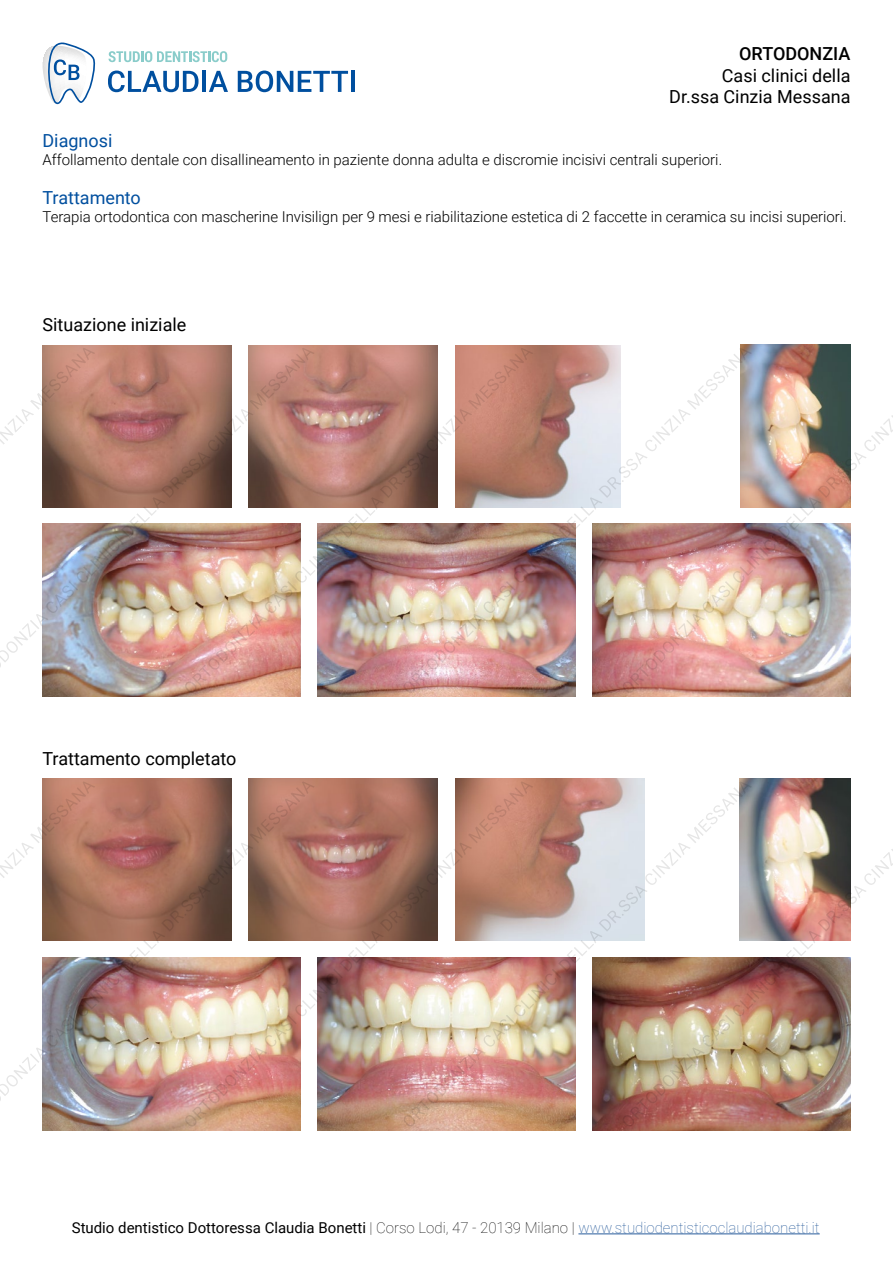
<style>
.page{position:relative;width:893px;height:1263px;background:#fff}
.page>*{position:absolute;margin:0;border:0;box-sizing:border-box;transform-origin:0 0}
.t1{font:18px/21.6px "Roboto";color:#000;text-align:right}
.t2{font:18px "Roboto";color:#004f9f}
.t3{font:500 18px "Roboto";color:#000}
.t4{font:300 15px "Roboto";color:#000}
.t5{font:15px "Roboto";color:#000}
.s1{font-weight:100}
.s2{font-weight:100;color:#275b9b}
</style>
<div class="page">
<svg style="left:108px;top:71px;width:90px;height:21px"></svg>
<hr style="left:202px;top:71px;width:4px;height:21px;background:#004f9f">
<svg style="left:209px;top:71px;width:19px;height:21px"></svg>
<svg style="left:238px;top:71px;width:110px;height:21px"></svg>
<hr style="left:351px;top:71px;width:4px;height:21px;background:#004f9f">
<svg style="left:109px;top:51px;width:118px;height:11px"></svg>
<svg style="left:42px;top:42px;width:54px;height:63px"></svg>
<hr style="left:578px;top:1233px;width:242px;height:1px;background:#275b9b">
<img style="left:741px;top:344px;width:109px;height:4px">
<img style="left:43px;top:1126px;width:257px;height:4px">
<img style="left:317px;top:1126px;width:258px;height:4px">
<img style="left:592px;top:1126px;width:258px;height:4px">
<img style="left:95px;top:348px;width:90px;height:345px">
<img style="left:185px;top:348px;width:219px;height:345px">
<img style="left:404px;top:348px;width:219px;height:345px">
<img style="left:623px;top:348px;width:270px;height:345px">
<svg style="left:0;top:348px;width:95px;height:345px"></svg>
<img style="left:95px;top:781px;width:90px;height:345px">
<img style="left:185px;top:781px;width:219px;height:345px">
<img style="left:404px;top:781px;width:219px;height:345px">
<img style="left:623px;top:781px;width:270px;height:345px">
<svg style="left:0;top:781px;width:95px;height:345px"></svg>
<p class="t3" style="left:739px;top:41px;width:113px">ORTODONZIA</p>
<p class="t1" style="left:669px;top:64px;width:183px">Casi clinici della<br>Dr.ssa Cinzia Messana</p>
<p class="t2" style="left:43px;top:128px;width:71px">Diagnosi</p>
<p class="t4" style="left:43px;top:149px;width:681px">Affollamento dentale con disallineamento in paziente donna adulta e discromie incisivi centrali superiori.</p>
<p class="t2" style="left:43px;top:185px;width:100px">Trattamento</p>
<p class="t4" style="left:43px;top:206px;width:806px">Terapia ortodontica con mascherine Invisilign per 9 mesi e riabilitazione estetica di 2 faccette in ceramica su incisi superiori.</p>
<p class="t1" style="left:43px;top:313px;width:145px">Situazione iniziale</p>
<p class="t1" style="left:43px;top:748px;width:195px">Trattamento completato</p>
<p class="t5" style="left:72px;top:1217px;width:749px">Studio dentistico Dottoressa Claudia Bonetti <span class="s1">| Corso Lodi, 47 - 20139 Milano |</span> <span class="s2">www.studiodentisticoclaudiabonetti.it</span></p>
</div>
